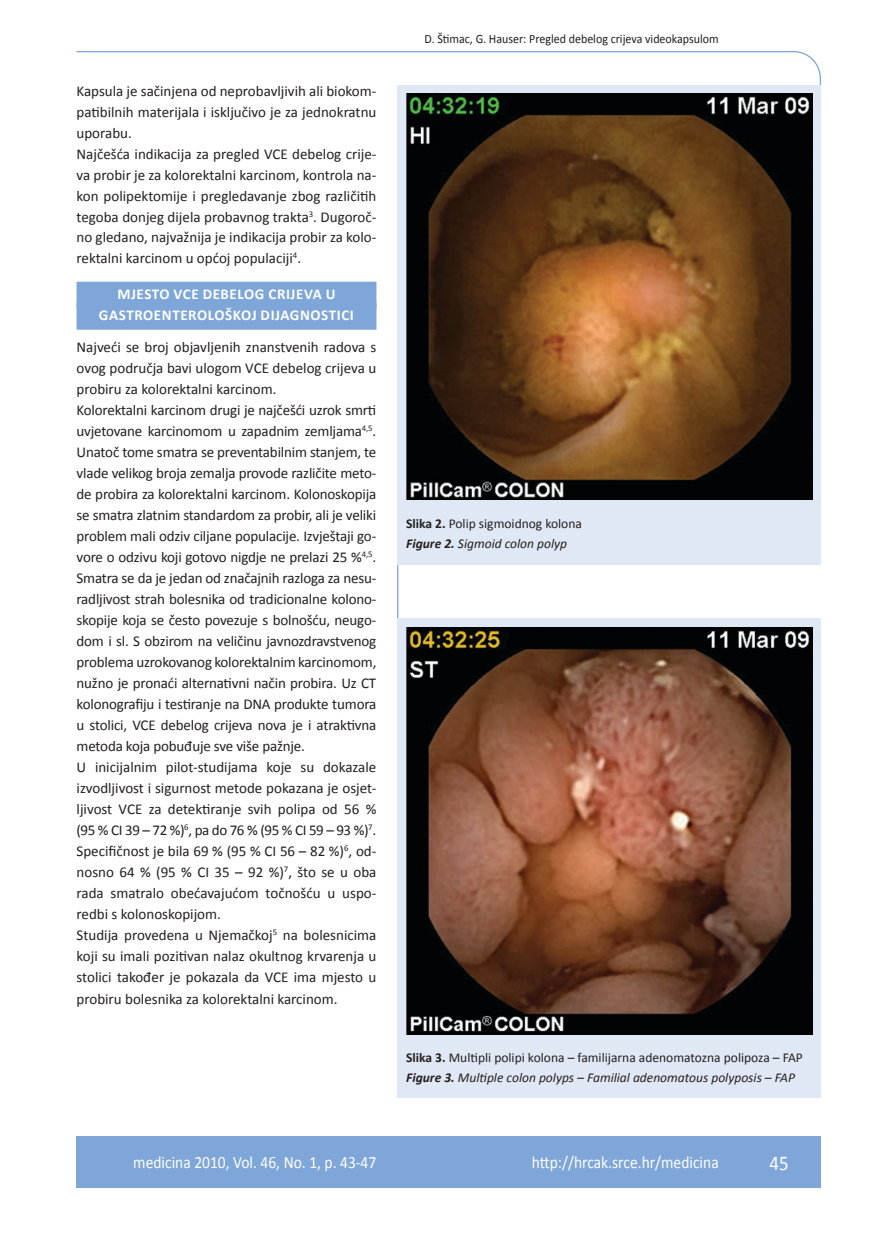
<style>
.page{position:relative;width:872px;height:1234px;background:#fff}
.page>*{position:absolute;margin:0;border:0;box-sizing:border-box;transform-origin:0 0}
.t1{font:21px "Calibri";color:#fff;scale:.9 1}
.t2{font:17.25px "Calibri";color:#fff;scale:.9 1}
.osnovni_tekst{font:15px/21px "Calibri";color:#231f20;text-align:justify}
.naslov_ruler{font:700 15px "Calibri";letter-spacing:.04em;color:#fff}
.potpis_slika{font:13.5px/20.2px "Calibri";color:#231f20}
.glava{font:12.75px "Calibri";color:#231f20;scale:.94 1}
.s1{font-weight:700}
.s2{font-weight:700;font-style:italic}
.s3{font-style:italic}
</style>
<div class="page">
<svg style="left:76px;top:51px;width:745px;height:275px"></svg>
<hr style="left:397px;top:325px;width:1px;height:772px;background:#7ea6d8">
<div style="left:77px;top:1135px;width:744px;height:51px;background:#7ea6d8"></div>
<div style="left:77px;top:281px;width:299px;height:27px;background:#7ea6d8"></div>
<div style="left:77px;top:302px;width:299px;height:27px;background:#7ea6d8"></div>
<div style="left:398px;top:85px;width:423px;height:479px;background:#e1e8f5"></div>
<img style="left:406px;top:94px;width:406px;height:405px">
<div style="left:398px;top:618px;width:423px;height:479px;background:#e1e8f5"></div>
<img style="left:406px;top:627px;width:406px;height:406px">
<p class="osnovni_tekst" style="left:77px;top:80px;width:301px">Kapsula je sačinjena od neprobavljivih ali biokom&shy;patibilnih materijala i isključivo je za jednokratnu uporabu.</p>
<p class="osnovni_tekst" style="left:77px;top:143px;width:301px">Najčešća indikacija za pregled VCE debelog crije&shy;va probir je za kolorektalni karcinom, kontrola na&shy;kon polipektomije i pregledavanje zbog različitih tegoba donjeg dijela probavnog trakta<sup>3</sup>. Dugoroč&shy;no gledano, najvažnija je indikacija probir za kolo&shy;rektalni karcinom u općoj populaciji<sup>4</sup>.</p>
<p class="naslov_ruler" style="left:117px;top:284px;width:220px">MJESTO VCE DEBELOG CRIJEVA U</p>
<p class="naslov_ruler" style="left:99px;top:305px;width:256px">GASTROENTEROLOŠKOJ DIJAGNOSTICI</p>
<p class="osnovni_tekst" style="left:77px;top:336px;width:301px">Najveći se broj objavljenih znanstvenih radova s ovog područja bavi ulogom VCE debelog crijeva u probiru za kolorektalni karcinom.</p>
<p class="osnovni_tekst" style="left:77px;top:399px;width:301px">Kolorektalni karcinom drugi je najčešći uzrok smrti uvjetovane karcinomom u zapadnim zemljama<sup>4,5</sup>.<br>Unatoč tome smatra se preventabilnim stanjem, te vlade velikog broja zemalja provode različite meto&shy;de probira za kolorektalni karcinom. Kolonoskopija se smatra zlatnim standardom za probir, ali je veliki problem mali odziv ciljane populacije. Izvještaji go&shy;vore o odzivu koji gotovo nigdje ne prelazi 25 %<sup>4,5</sup>.<br>Smatra se da je jedan od značajnih razloga za nesu&shy;radljivost strah bolesnika od tradicionalne kolono&shy;skopije koja se često povezuje s bolnošću, neugo&shy;dom i sl. S obzirom na veličinu javnozdravstvenog problema uzrokovanog kolorektalnim karcinomom, nužno je pronaći alternativni način probira. Uz CT kolonografiju i testiranje na DNA produkte tumora u stolici, VCE debelog crijeva nova je i atraktivna metoda koja pobuđuje sve više pažnje.</p>
<p class="osnovni_tekst" style="left:77px;top:756px;width:301px">U inicijalnim pilot-studijama koje su dokazale izvodljivost i sigurnost metode pokazana je osjet&shy;ljivost VCE za detektiranje svih polipa od 56 % (95 % CI 39 – 72 %)<sup>6</sup>, pa do 76 % (95 % CI 59 – 93 %)<sup>7</sup>.<br>Specifičnost je bila 69 % (95 % CI 56 – 82 %)<sup>6</sup>, od&shy;nosno 64 % (95 % CI 35 – 92 %)<sup>7</sup>, što se u oba rada smatralo obećavajućom točnošću u uspo&shy;redbi s kolonoskopijom.</p>
<p class="osnovni_tekst" style="left:77px;top:924px;width:301px">Studija provedena u Njemačkoj<sup>5</sup> na bolesnicima koji su imali pozitivan nalaz okultnog krvarenja u stolici također je pokazala da VCE ima mjesto u probiru bolesnika za kolorektalni karcinom.</p>
<p class="glava" style="left:424px;top:30px;width:314px">D. Štimac, G. Hauser: Pregled debelog crijeva videokapsulom</p>
<p class="potpis_slika" style="left:406px;top:512px;width:177px"><span class="s1">Slika 2.</span> Polip sigmoidnog kolona<br><span class="s2">Figure 2.</span> <span class="s3">Sigmoid colon polyp</span></p>
<p class="potpis_slika" style="left:406px;top:1046px;width:398px"><span class="s1">Slika 3.</span> Multipli polipi kolona – familijarna adenomatozna polipoza – FAP<br><span class="s2">Figure 3.</span> <span class="s3">Multiple colon polyps – Familial adenomatous polyposis – FAP</span></p>
<p class="t2" style="left:133px;top:1151px;width:272px">medicina 2010, Vol. 46, No. 1, p. 43-47</p>
<p class="t2" style="left:532px;top:1151px;width:209px">http://hrcak.srce.hr/medicina</p>
<p class="t1" style="left:769px;top:1149px;width:23px">45</p>
</div>
